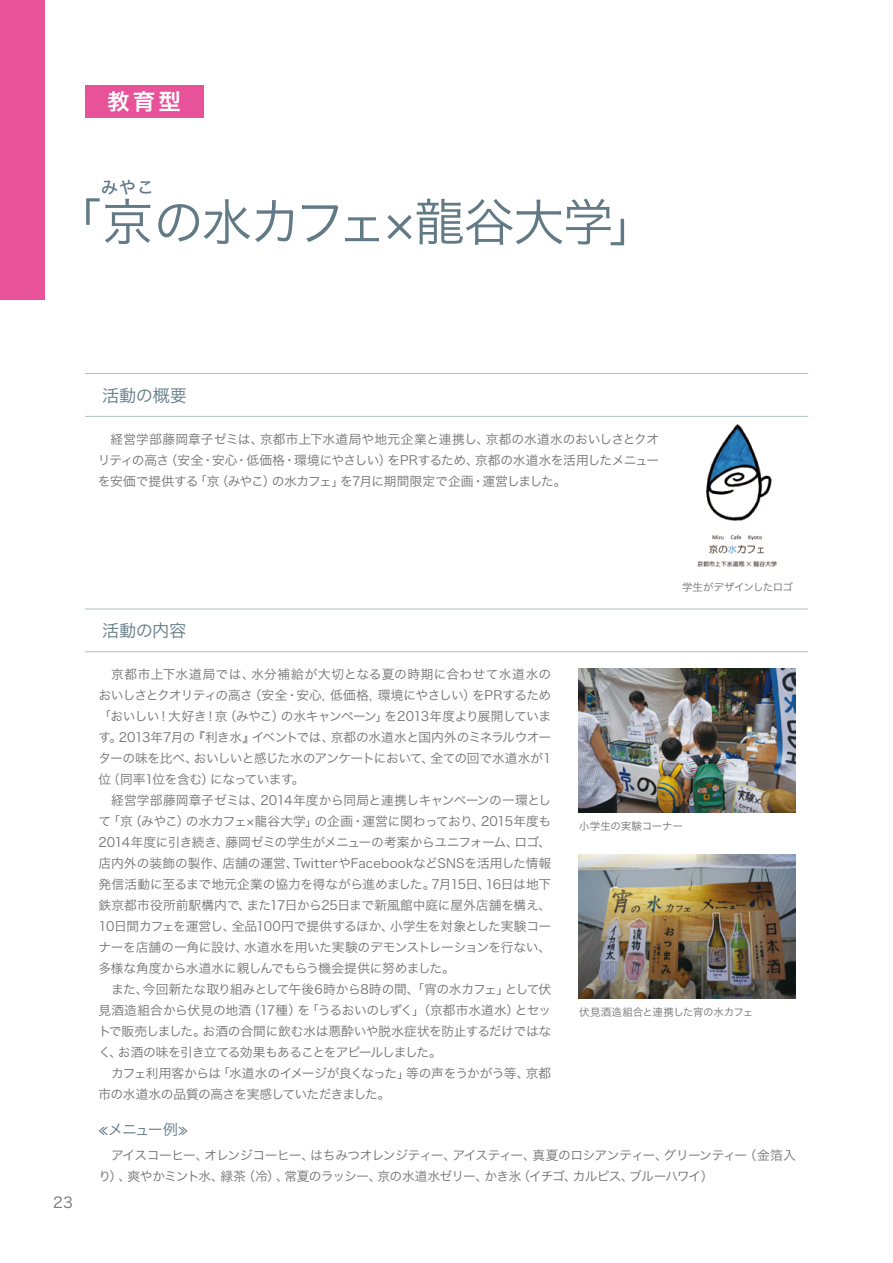
<style>
.page{position:relative;width:893px;height:1263px;background:#fff}
.page>*{position:absolute;margin:0;border:0;box-sizing:border-box;transform-origin:0 0}
.t1{font:51px "Hira Kaku Pro W3";letter-spacing:-.04em;color:#627a86}
.t2{font:22.5px "Hira Kaku Pro W6";color:#fff}
.t3{font:18px "Hira Kaku Pro W3";color:#627a86}
.t4{font:17.25px "Hira Kaku Pro W3";letter-spacing:-.02em;color:#627a86}
.t5{font:15px "Hira Kaku Pro W3";letter-spacing:-.105em;color:#627a86}
.t6{font:14.85px "Hira Kaku Pro W3";color:#727171}
.t7{font:12.75px/21px "Hira Kaku Pro W3";letter-spacing:-.045em;color:#727171;text-align:justify}
.t8{font:10.5px "Hira Kaku Pro W3";letter-spacing:-.025em;color:#727171}
.t9{font:10.5px "Hira Kaku Pro W3";letter-spacing:-.055em;color:#727171}
</style>
<div class="page">
<div style="left:0;top:0;width:44px;height:300px;background:#e85298"></div>
<div style="left:85px;top:85px;width:118px;height:33px;background:#e85298"></div>
<hr style="left:85px;top:373px;width:723px;height:1px;background:#b0bfc8">
<hr style="left:85px;top:416px;width:723px;height:1px;background:#b0bfc8">
<hr style="left:85px;top:609px;width:723px;height:1px;background:#b0bfc8">
<hr style="left:85px;top:651px;width:723px;height:1px;background:#b0bfc8">
<img style="left:578px;top:668px;width:217px;height:144px">
<img style="left:578px;top:855px;width:217px;height:144px">
<img style="left:697px;top:424px;width:80px;height:143px">
<h2 class="t2" style="left:107px;top:81px;width:76px">教育型</h2>
<h3 class="t3" style="left:101px;top:171px;width:55px">みやこ</h3>
<h1 class="t1" style="left:51px;top:177px;width:610px">「京の水カフェ×龍谷大学」</h1>
<h3 class="t4" style="left:102px;top:380px;width:87px">活動の概要</h3>
<p class="t7" style="left:98px;top:428px;width:563px;text-indent:13px">経営学部藤岡章子ゼミは、京都市上下水道局や地元企業と連携し、京都の水道水のおいしさとクオリティの高さ（安全・安心・低価格・環境にやさしい）をPRするため、京都の水道水を活用したメニューを安価で提供する「京（みやこ）の水カフェ」を7月に期間限定で企画・運営しました。</p>
<p class="t6" style="left:53px;top:1189px;width:21px">23</p>
<h3 class="t4" style="left:102px;top:615px;width:86px">活動の内容</h3>
<p class="t9" style="left:682px;top:578px;width:112px">学生がデザインしたロゴ</p>
<p class="t7" style="left:98px;top:663px;width:454px;text-indent:13px">京都市上下水道局では、水分補給が大切となる夏の時期に合わせて水道水のおいしさとクオリティの高さ（安全・安心，低価格，環境にやさしい）をPRするため「おいしい！大好き！京（みやこ）の水キャンペーン」を2013年度より展開しています。2013年7月の『利き水』イベントでは、京都の水道水と国内外のミネラルウオーターの味を比べ、おいしいと感じた水のアンケートにおいて、全ての回で水道水が1位（同率1位を含む）になっています。</p>
<p class="t7" style="left:98px;top:789px;width:454px;text-indent:13px">経営学部藤岡章子ゼミは、2014年度から同局と連携しキャンペーンの一環として「京（みやこ）の水カフェ×龍谷大学」の企画・運営に関わっており、2015年度も2014年度に引き続き、藤岡ゼミの学生がメニューの考案からユニフォーム、ロゴ、店内外の装飾の製作、店舗の運営、TwitterやFacebookなどSNSを活用した情報発信活動に至るまで地元企業の協力を得ながら進めました。7月15日、16日は地下鉄京都市役所前駅構内で、また17日から25日まで新風館中庭に屋外店舗を構え、10日間カフェを運営し、全品100円で提供するほか、小学生を対象とした実験コーナーを店舗の一角に設け、水道水を用いた実験のデモンストレーションを行ない、多様な角度から水道水に親しんでもらう機会提供に努めました。</p>
<p class="t7" style="left:98px;top:978px;width:454px;text-indent:13px">また、今回新たな取り組みとして午後6時から8時の間、「宵の水カフェ」として伏見酒造組合から伏見の地酒（17種）を「うるおいのしずく」（京都市水道水）とセットで販売しました。お酒の合間に飲む水は悪酔いや脱水症状を防止するだけではなく、お酒の味を引き立てる効果もあることをアピールしました。</p>
<p class="t7" style="left:98px;top:1062px;width:454px;text-indent:13px">カフェ利用客からは「水道水のイメージが良くなった」等の声をうかがう等、京都市の水道水の品質の高さを実感していただきました。　　　</p>
<p class="t5" style="left:98px;top:1116px;width:91px">≪メニュー例≫</p>
<p class="t7" style="left:98px;top:1143px;width:699px;text-indent:13px">アイスコーヒー、オレンジコーヒー、はちみつオレンジティー、アイスティー、真夏のロシアンティー、グリーンティー（金箔入り）、爽やかミント水、緑茶（冷）、常夏のラッシー、京の水道水ゼリー、かき氷（イチゴ、カルピス、ブルーハワイ）</p>
<p class="t8" style="left:579px;top:816px;width:105px">小学生の実験コーナー</p>
<p class="t8" style="left:579px;top:1003px;width:175px">伏見酒造組合と連携した宵の水カフェ</p>
</div>
